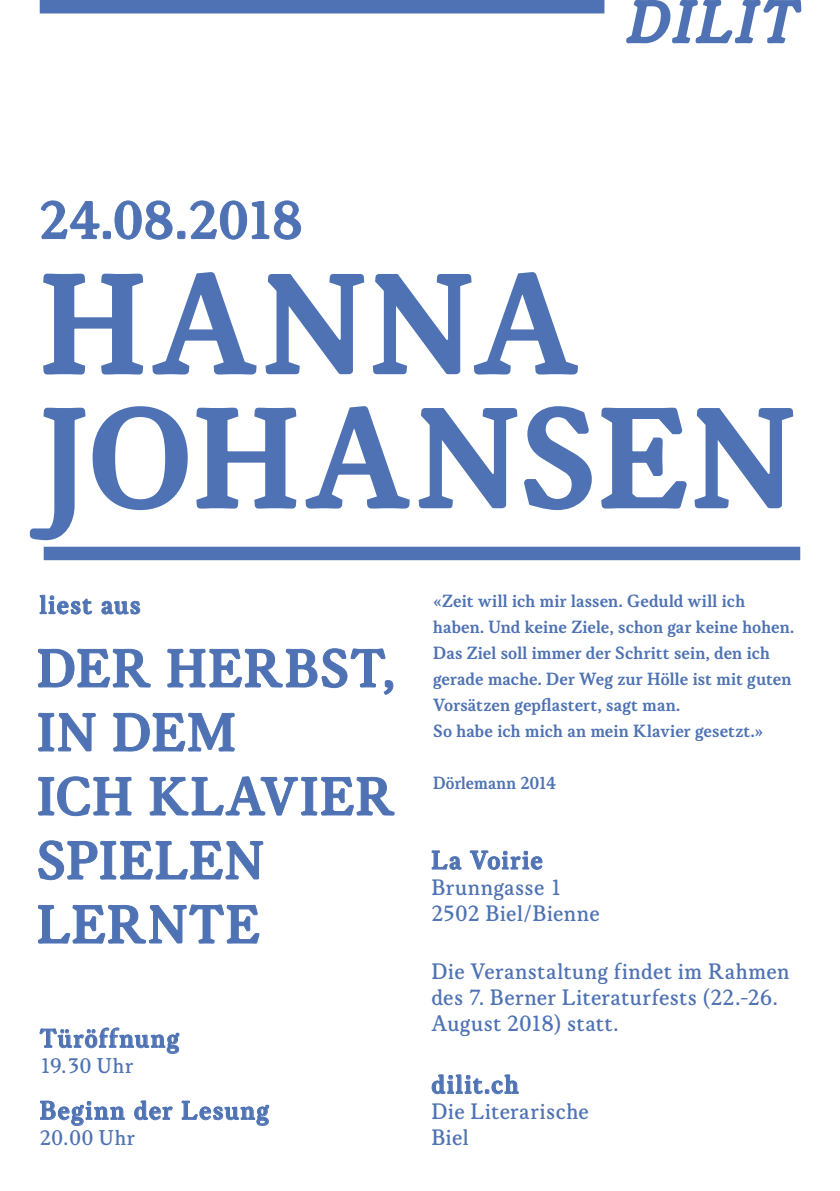
<style>
.page{position:relative;width:840px;height:1191px;background:#fff}
.page>*{position:absolute;margin:0;border:0;box-sizing:border-box;transform-origin:0 0}
.t1{font:152px/134px "Korpus C";letter-spacing:.025em;color:#4e72b3}
.t2{font:62px "Korpus B12";letter-spacing:.06em;color:#4e72b3}
.t3{font:58px/64px "Korpus C";letter-spacing:.02em;color:#4e72b3}
.t4{font:28px "Korpus C";letter-spacing:.05em;color:#4e72b3}
.t5{font:24px/26px "Korpus B";letter-spacing:.015em;color:#4e72b3}
.t6{font:23px "Korpus B";letter-spacing:.025em;color:#4e72b3}
.t7{font:19px/26px "Korpus C";letter-spacing:.005em;color:#4e72b3}
</style>
<div class="page">
<svg style="left:626px;top:0;width:176px;height:44px"></svg>
<svg style="left:43px;top:273px;width:101px;height:102px"></svg>
<svg style="left:152px;top:272px;width:105px;height:103px"></svg>
<svg style="left:265px;top:274px;width:100px;height:101px"></svg>
<svg style="left:372px;top:272px;width:206px;height:103px"></svg>
<svg style="left:29px;top:406px;width:159px;height:135px"></svg>
<svg style="left:196px;top:407px;width:101px;height:102px"></svg>
<svg style="left:305px;top:406px;width:105px;height:103px"></svg>
<svg style="left:418px;top:406px;width:174px;height:105px"></svg>
<svg style="left:601px;top:407px;width:86px;height:102px"></svg>
<svg style="left:694px;top:408px;width:99px;height:101px"></svg>
<div style="left:40px;top:0;width:564px;height:13px;background:#4e72b3"></div>
<svg style="left:38px;top:594px;width:357px;height:350px"></svg>
<div style="left:44px;top:547px;width:755px;height:13px;background:#4e72b3"></div>
<svg style="left:41px;top:200px;width:59px;height:40px"></svg>
<div style="left:103px;top:231px;width:8px;height:8px;border:1px solid #4e72b3;border-radius:2px"></div>
<svg style="left:114px;top:200px;width:59px;height:40px"></svg>
<div style="left:177px;top:231px;width:8px;height:8px;border:1px solid #4e72b3;border-radius:2px"></div>
<svg style="left:190px;top:200px;width:111px;height:40px"></svg>
<svg style="left:39px;top:1027px;width:140px;height:27px"></svg>
<svg style="left:40px;top:1100px;width:85px;height:26px"></svg>
<svg style="left:134px;top:1100px;width:38px;height:21px"></svg>
<svg style="left:181px;top:1100px;width:88px;height:26px"></svg>
<svg style="left:431px;top:1074px;width:87px;height:20px"></svg>
<svg style="left:431px;top:850px;width:30px;height:20px"></svg>
<svg style="left:469px;top:850px;width:73px;height:20px"></svg>
<h3 class="t3" style="left:40px;top:188px;width:263px">24.08.2018</h3>
<h2 class="t2" style="left:626px;top:-14px;width:171px">DILIT</h2>
<h1 class="t1" style="left:40px;top:258px;width:755px">HANNA<br>JOHANSEN</h1>
<h3 class="t4" style="left:40px;top:588px;width:102px">liest aus</h3>
<h3 class="t3" style="left:37px;top:636px;width:359px">DER HERBST,<br>IN DEM<br>ICH KLAVIER<br>SPIELEN<br>LERNTE</h3>
<h3 class="t4" style="left:40px;top:1022px;width:141px">Türöffnung</h3>
<p class="t6" style="left:40px;top:1053px;width:95px">19.30 Uhr</p>
<h3 class="t4" style="left:40px;top:1094px;width:230px">Beginn der Lesung</h3>
<p class="t6" style="left:40px;top:1125px;width:97px">20.00 Uhr</p>
<p class="t7" style="left:433px;top:588px;width:362px">«Zeit will ich mir lassen. Geduld will ich haben. Und keine Ziele, schon gar keine hohen.<br>Das Ziel soll immer der Schritt sein, den ich gerade mache. Der Weg zur Hölle ist mit guten Vorsätzen gepflastert, sagt man.<br>So habe ich mich an mein Klavier gesetzt.»</p>
<p class="t7" style="left:433px;top:770px;width:124px">Dörlemann 2014</p>
<h3 class="t4" style="left:431px;top:844px;width:113px">La Voirie</h3>
<p class="t5" style="left:431px;top:874px;width:170px">Brunngasse 1<br>2502 Biel/Bienne</p>
<p class="t5" style="left:431px;top:958px;width:359px">Die Veranstaltung findet im Rahmen des 7. Berner Literaturfests (22.-26.<br>August 2018) statt.</p>
<h3 class="t4" style="left:431px;top:1068px;width:89px">dilit.ch</h3>
<p class="t5" style="left:431px;top:1098px;width:159px">Die Literarische<br>Biel</p>
</div>
